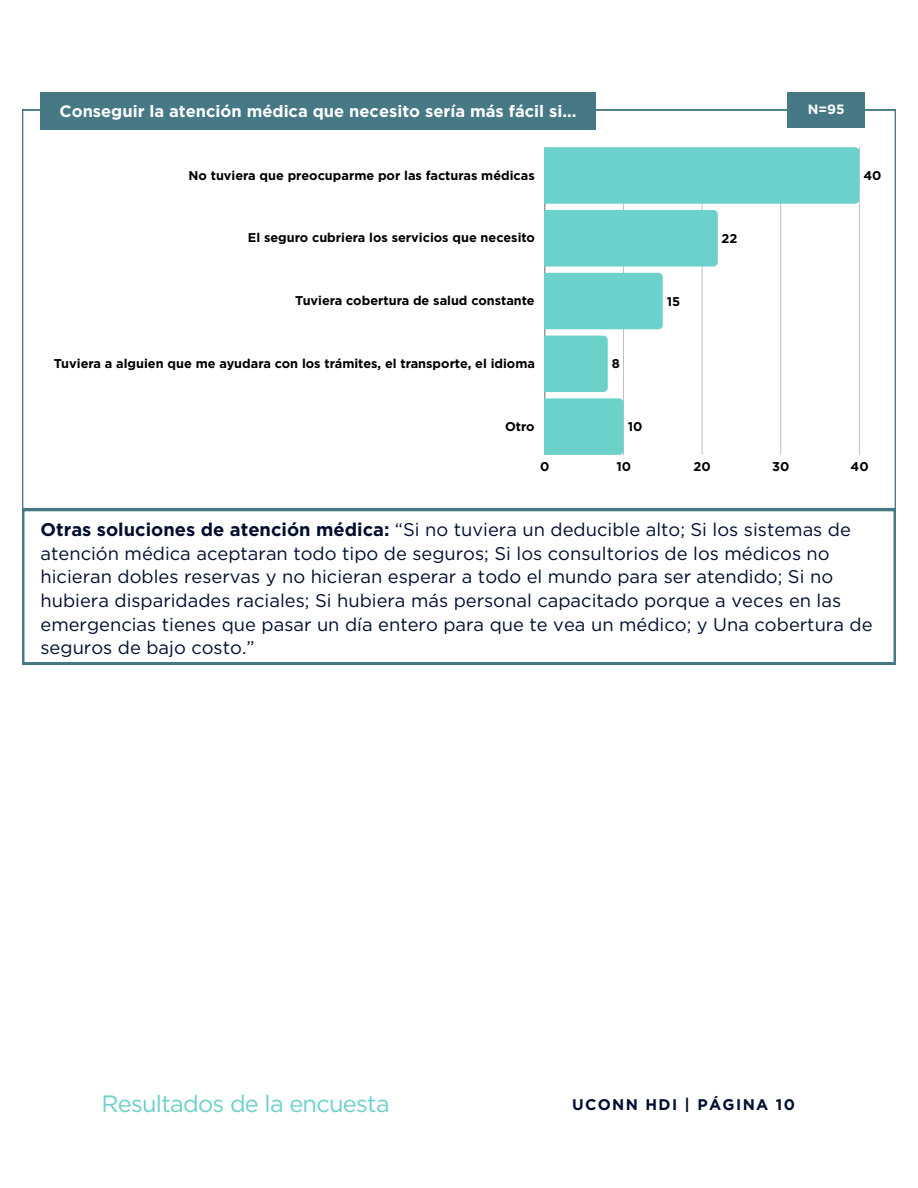
<style>
.page{position:relative;width:918px;height:1188px;background:#fff}
.page>*{position:absolute;margin:0;border:0;box-sizing:border-box;transform-origin:0 0}
.t1{font:23.55px "Gotham";letter-spacing:-.03em;color:#6cd1cb}
.t2{font:18.3px/23.7px "Gotham";color:#000e2f}
.t3{font:700 16.5px "Gotham";color:#fff}
.t4{font:700 15.45px "Gotham";letter-spacing:.09em;color:#000e2f}
.t5{font:700 13.5px "Gotham";color:#fff}
.t6{font:700 12.75px "Gotham";color:#000}
.s1{font-weight:700}
</style>
<div class="page">
<svg style="left:22px;top:110px;width:874px;height:399px"></svg>
<hr style="left:545px;top:147px;width:1px;height:308px;background:#000;opacity:.6">
<hr style="left:623px;top:147px;width:1px;height:308px;background:#000;opacity:.25">
<hr style="left:702px;top:147px;width:1px;height:308px;background:#d8d8d8">
<hr style="left:781px;top:147px;width:1px;height:308px;background:#efefef">
<hr style="left:859px;top:147px;width:1px;height:308px;background:#000;opacity:.25">
<div style="left:545px;top:147px;width:314px;height:57px;background:#6cd1cb"></div>
<div style="left:545px;top:210px;width:173px;height:57px;background:#6cd1cb"></div>
<div style="left:545px;top:273px;width:118px;height:56px;background:#6cd1cb"></div>
<div style="left:545px;top:336px;width:63px;height:56px;background:#6cd1cb"></div>
<div style="left:545px;top:398px;width:78px;height:57px;background:#6cd1cb"></div>
<svg style="left:22px;top:509px;width:874px;height:155px"></svg>
<div style="left:41px;top:92px;width:555px;height:38px;background:#467886"></div>
<div style="left:787px;top:92px;width:78px;height:36px;background:#467886"></div>
<h2 class="t3" style="left:60px;top:101px;width:518px">Conseguir la atención médica que necesito sería más fácil si...</h2>
<h1 class="t5" style="left:808px;top:101px;width:38px">N=95</h1>
<p class="t6" style="left:188px;top:167px;width:348px">No tuviera que preocuparme por las facturas médicas</p>
<p class="t6" style="left:863px;top:168px;width:20px">40</p>
<p class="t6" style="left:248px;top:230px;width:289px">El seguro cubriera los servicios que necesito</p>
<p class="t6" style="left:295px;top:293px;width:241px">Tuviera cobertura de salud constante</p>
<p class="t6" style="left:667px;top:293px;width:15px">15</p>
<p class="t6" style="left:721px;top:231px;width:17px">22</p>
<p class="t6" style="left:54px;top:356px;width:483px">Tuviera a alguien que me ayudara con los trámites, el transporte, el idioma</p>
<p class="t6" style="left:505px;top:419px;width:31px">Otro</p>
<p class="t6" style="left:612px;top:356px;width:10px">8</p>
<p class="t6" style="left:628px;top:419px;width:16px">10</p>
<p class="t6" style="left:540px;top:459px;width:11px">0</p>
<p class="t6" style="left:616px;top:459px;width:16px">10</p>
<p class="t6" style="left:694px;top:459px;width:19px">20</p>
<p class="t6" style="left:772px;top:459px;width:19px">30</p>
<p class="t6" style="left:851px;top:459px;width:20px">40</p>
<p class="t2" style="left:41px;top:518px;width:834px"><span class="s1">Otras soluciones de atención médica:</span> “Si no tuviera un deducible alto; Si los sistemas de atención médica aceptaran todo tipo de seguros; Si los consultorios de los médicos no hicieran dobles reservas y no hicieran esperar a todo el mundo para ser atendido; Si no hubiera disparidades raciales; Si hubiera más personal capacitado porque a veces en las emergencias tienes que pasar un día entero para que te vea un médico; y Una cobertura de seguros de bajo costo.”</p>
<p class="t1" style="left:102px;top:1089px;width:290px">Resultados de la encuesta</p>
<h4 class="t4" style="left:572px;top:1095px;width:224px">UCONN HDI | PÁGINA 10</h4>
</div>
